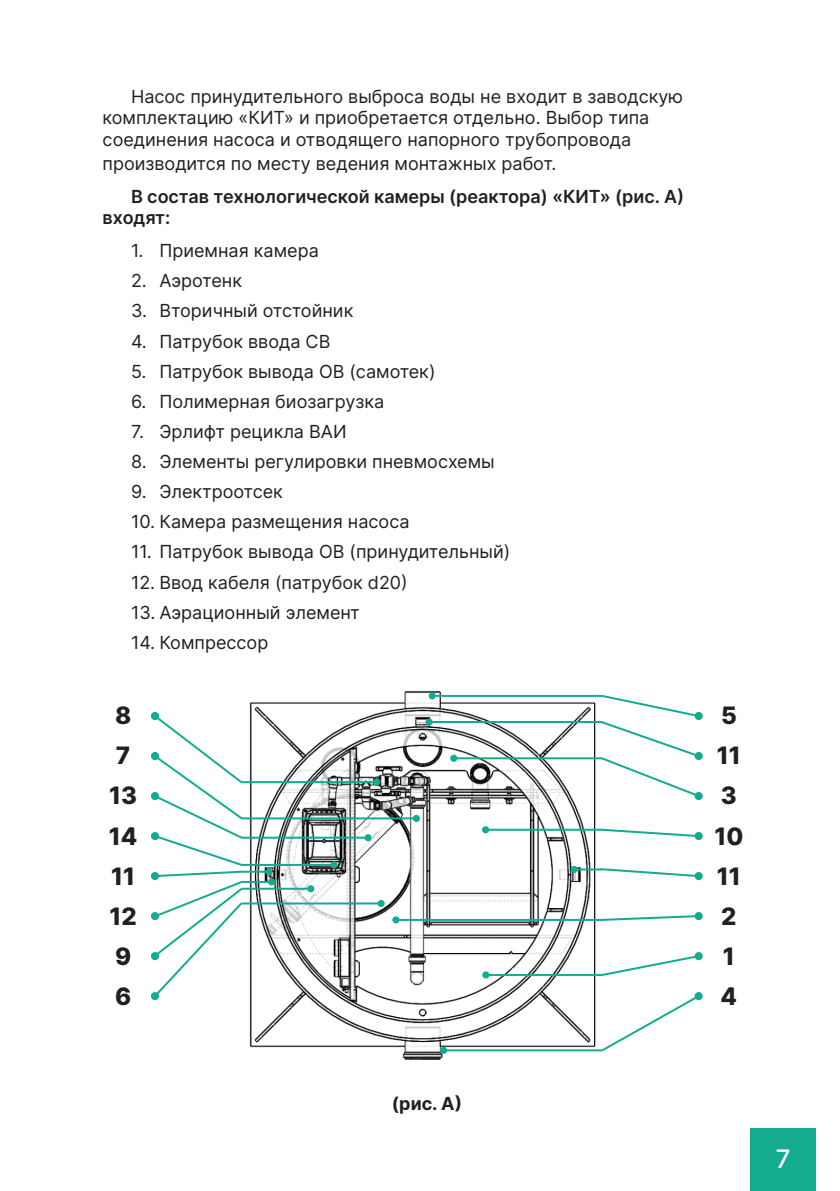
<style>
.page{position:relative;width:840px;height:1191px;background:#fff}
.page>*{position:absolute;margin:0;border:0;box-sizing:border-box;transform-origin:0 0}
.t1{font:500 25.4px "Inter";color:#fff}
.Абзац_1{font:800 24px "Inter";color:#231f20}
.Онсновной_текст{font:18px/21.6px "Inter";color:#231f20}
.Онсновной_текст-2{font:600 18px/21.6px "Inter";color:#231f20}
.Онсновной_текст-3{font:700 18px "Inter";color:#231f20}
</style>
<div class="page">
<div style="left:749px;top:1128px;width:66px;height:63px;background:#14ac91"></div>
<img style="left:244px;top:690px;width:355px;height:370px">
<svg style="left:482px;top:953px;width:218px;height:24px"></svg>
<div style="left:482px;top:971px;width:7px;height:7px;background:#14ac91;border-radius:50%"></div>
<hr style="left:395px;top:919px;width:207px;height:2px;background:#14ac91">
<div style="left:392px;top:916px;width:7px;height:7px;background:#14ac91;border-radius:50%"></div>
<hr style="left:446px;top:1049px;width:156px;height:2px;background:#14ac91">
<div style="left:440px;top:1046px;width:7px;height:8px;background:#14ac91;border-radius:50%"></div>
<hr style="left:573px;top:868px;width:29px;height:2px;background:#14ac91">
<div style="left:570px;top:866px;width:7px;height:7px;background:#14ac91;border-radius:50%"></div>
<hr style="left:484px;top:828px;width:118px;height:2px;background:#14ac91">
<svg style="left:481px;top:826px;width:8px;height:7px"></svg>
<hr style="left:452px;top:757px;width:150px;height:2px;background:#14ac91">
<div style="left:450px;top:754px;width:7px;height:8px;background:#14ac91;border-radius:50%"></div>
<hr style="left:431px;top:721px;width:171px;height:2px;background:#14ac91">
<div style="left:425px;top:718px;width:7px;height:7px;background:#14ac91;border-radius:50%"></div>
<hr style="left:435px;top:695px;width:167px;height:2px;background:#14ac91">
<div style="left:428px;top:692px;width:7px;height:7px;background:#14ac91;border-radius:50%"></div>
<hr style="left:241px;top:864px;width:94px;height:2px;background:#14ac91">
<div style="left:330px;top:861px;width:7px;height:7px;background:#14ac91;border-radius:50%"></div>
<hr style="left:241px;top:902px;width:141px;height:2px;background:#14ac91">
<div style="left:377px;top:900px;width:7px;height:7px;background:#14ac91;border-radius:50%"></div>
<hr style="left:241px;top:887px;width:71px;height:2px;background:#14ac91">
<div style="left:307px;top:885px;width:7px;height:7px;background:#14ac91;border-radius:50%"></div>
<hr style="left:241px;top:881px;width:32px;height:2px;background:#14ac91">
<div style="left:268px;top:878px;width:7px;height:7px;background:#14ac91;border-radius:50%"></div>
<hr style="left:241px;top:870px;width:29px;height:2px;background:#14ac91">
<div style="left:265px;top:868px;width:7px;height:7px;background:#14ac91;border-radius:50%"></div>
<hr style="left:241px;top:817px;width:176px;height:2px;background:#14ac91">
<div style="left:412px;top:815px;width:7px;height:7px;background:#14ac91;border-radius:50%"></div>
<hr style="left:241px;top:836px;width:128px;height:2px;background:#14ac91">
<div style="left:364px;top:834px;width:7px;height:7px;background:#14ac91;border-radius:50%"></div>
<hr style="left:241px;top:781px;width:137px;height:2px;background:#14ac91">
<div style="left:373px;top:778px;width:7px;height:7px;background:#14ac91;border-radius:50%"></div>
<div style="left:694px;top:712px;width:8px;height:8px;background:#14ac91;border-radius:50%"></div>
<svg style="left:694px;top:792px;width:8px;height:8px"></svg>
<div style="left:694px;top:872px;width:8px;height:8px;background:#14ac91;border-radius:50%"></div>
<div style="left:694px;top:952px;width:8px;height:8px;background:#14ac91;border-radius:50%"></div>
<div style="left:694px;top:752px;width:8px;height:8px;background:#14ac91;border-radius:50%"></div>
<div style="left:694px;top:832px;width:8px;height:8px;background:#14ac91;border-radius:50%"></div>
<div style="left:694px;top:912px;width:8px;height:8px;background:#14ac91;border-radius:50%"></div>
<svg style="left:598px;top:693px;width:103px;height:105px"></svg>
<svg style="left:599px;top:828px;width:101px;height:10px"></svg>
<svg style="left:598px;top:867px;width:102px;height:11px"></svg>
<svg style="left:598px;top:914px;width:102px;height:8px"></svg>
<svg style="left:599px;top:993px;width:102px;height:59px"></svg>
<svg style="left:152px;top:713px;width:92px;height:286px"></svg>
<p class="Онсновной_текст" style="left:103px;top:85px;width:581px;text-indent:28px">Насос принудительного выброса воды не входит в заводскую комплектацию «КИТ» и приобретается отдельно. Выбор типа соединения насоса и отводящего напорного трубопровода</p>
<p class="Онсновной_текст" style="left:103px;top:152px;width:455px">производится по месту ведения монтажных работ.</p>
<p class="Онсновной_текст-2" style="left:103px;top:185px;width:583px;text-indent:28px">В состав технологической камеры (реактора) «КИТ» (рис. А) входят:</p>
<p class="Онсновной_текст" style="left:131px;top:239px;width:189px">1. Приемная камера</p>
<p class="Онсновной_текст" style="left:131px;top:270px;width:112px">2. Аэротенк</p>
<p class="Онсновной_текст" style="left:131px;top:300px;width:224px">3. Вторичный отстойник</p>
<p class="Онсновной_текст" style="left:131px;top:330px;width:201px">4. Патрубок ввода СВ</p>
<p class="Онсновной_текст" style="left:131px;top:360px;width:306px">5. Патрубок вывода ОВ (самотек)</p>
<p class="Онсновной_текст" style="left:131px;top:390px;width:254px">6. Полимерная биозагрузка</p>
<p class="Онсновной_текст" style="left:131px;top:420px;width:217px">7. Эрлифт рецикла ВАИ</p>
<p class="Онсновной_текст" style="left:131px;top:450px;width:365px">8. Элементы регулировки пневмосхемы</p>
<p class="Онсновной_текст" style="left:131px;top:480px;width:153px">9. Электроотсек</p>
<p class="Онсновной_текст" style="left:131px;top:510px;width:280px">10. Камера размещения насоса</p>
<p class="Онсновной_текст" style="left:131px;top:540px;width:381px">11. Патрубок вывода ОВ (принудительный)</p>
<p class="Онсновной_текст" style="left:131px;top:571px;width:278px">12. Ввод кабеля (патрубок d20)</p>
<p class="Онсновной_текст" style="left:131px;top:601px;width:230px">13. Аэрационный элемент</p>
<p class="Онсновной_текст" style="left:131px;top:631px;width:139px">14. Компрессор</p>
<p class="Абзац_1" style="left:115px;top:697px;width:18px">8</p>
<p class="Абзац_1" style="left:116px;top:737px;width:16px">7</p>
<p class="Абзац_1" style="left:109px;top:777px;width:29px">13</p>
<p class="Абзац_1" style="left:109px;top:817px;width:30px">14</p>
<p class="Абзац_1" style="left:111px;top:858px;width:25px">11</p>
<p class="Абзац_1" style="left:109px;top:898px;width:29px">12</p>
<p class="Абзац_1" style="left:115px;top:938px;width:18px">9</p>
<p class="Абзац_1" style="left:115px;top:978px;width:18px">6</p>
<p class="Абзац_1" style="left:720px;top:697px;width:17px">5</p>
<p class="Абзац_1" style="left:716px;top:737px;width:25px">11</p>
<p class="Абзац_1" style="left:720px;top:777px;width:18px">3</p>
<p class="Абзац_1" style="left:714px;top:817px;width:30px">10</p>
<p class="Абзац_1" style="left:716px;top:858px;width:25px">11</p>
<p class="Абзац_1" style="left:720px;top:898px;width:17px">2</p>
<p class="Абзац_1" style="left:722px;top:938px;width:13px">1</p>
<p class="Абзац_1" style="left:720px;top:978px;width:18px">4</p>
<p class="Онсновной_текст-3" style="left:391px;top:1090px;width:72px">(рис. А)</p>
<h1 class="t1" style="left:775px;top:1140px;width:16px">7</h1>
</div>
